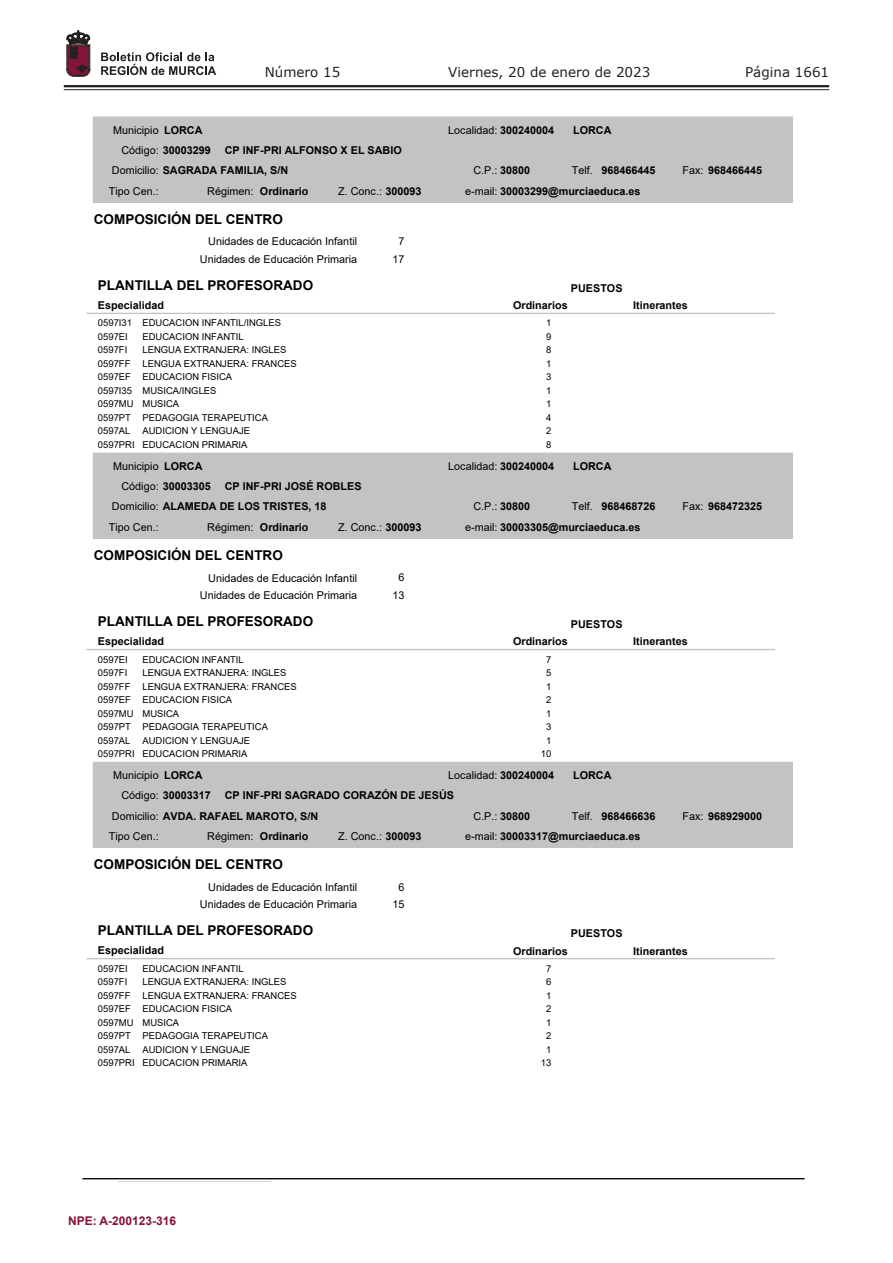
<style>
.page{position:relative;width:893px;height:1263px;background:#fff}
.page>*{position:absolute;margin:0;border:0;box-sizing:border-box;transform-origin:0 0}
.t1{font:700 13.5px "Arial";color:#000}
.t2{font:13.5px "Verdana";color:#231f20}
.t3{font:700 12px "Arial";color:#83143a}
.t4{font:700 10.8px/20.2px "Arial";color:#000}
.t5{font:10.8px/17.5px "Arial";color:#000;text-align:center}
.t6{font:9.45px "Arial";color:#000}
.s1{font-weight:700}
.s2{font-weight:400}
</style>
<div class="page">
<hr style="left:64px;top:85px;width:765px;height:2px;background:#231f20">
<hr style="left:64px;top:89px;width:765px;height:1px;background:#231f20">
<svg style="left:101px;top:52px;width:115px;height:23px"></svg>
<svg style="left:67px;top:31px;width:23px;height:45px"></svg>
<div style="left:93px;top:117px;width:699px;height:85px;background:#c1c3c4"></div>
<hr style="left:87px;top:313px;width:687px;height:1px;background:#c1c3c4">
<div style="left:93px;top:453px;width:699px;height:85px;background:#c1c3c4"></div>
<hr style="left:87px;top:649px;width:687px;height:1px;background:#c1c3c4">
<div style="left:93px;top:762px;width:699px;height:85px;background:#c1c3c4"></div>
<hr style="left:87px;top:958px;width:687px;height:1px;background:#c1c3c4">
<hr style="left:83px;top:1178px;width:721px;height:1px;background:#000">
<h1 class="t2" style="left:265px;top:62px;width:77px">Número 15</h1>
<h1 class="t2" style="left:448px;top:62px;width:204px">Viernes, 20 de enero de 2023</h1>
<h1 class="t2" style="left:745px;top:62px;width:86px">Página 1661</h1>
<p class="t4" style="left:164px;top:120px;width:40px">LORCA</p>
<p class="t4" style="left:573px;top:120px;width:40px">LORCA</p>
<p class="t4" style="left:601px;top:160px;width:56px">968466445</p>
<p class="t5" style="left:448px;top:121px;width:107px">Localidad: <span class="s1">300240004</span></p>
<p class="t4" style="left:465px;top:160px;width:177px;text-indent:8px"><span class="s2">C.P.:</span> 30800<br><span class="s2">e-mail:</span> 30003299@murciaeduca.es</p>
<p class="t4" style="left:682px;top:160px;width:81px"><span class="s2">Fax:</span> 968466445</p>
<p class="t5" style="left:113px;top:121px;width:47px">Municipio</p>
<p class="t5" style="left:109px;top:140px;width:181px;line-height:20.2px;text-align:left;text-indent:13px">Código: <span class="s1">30003299<br></span>Domicilio: <span class="s1">SAGRADA FAMILIA, S/N<br></span>Tipo Cen.:</p>
<p class="t4" style="left:225px;top:140px;width:178px">CP INF-PRI ALFONSO X EL SABIO</p>
<p class="t4" style="left:260px;top:181px;width:50px">Ordinario</p>
<p class="t5" style="left:572px;top:162px;width:23px">Telf.</p>
<p class="t5" style="left:207px;top:182px;width:48px">Régimen:</p>
<p class="t5" style="left:338px;top:182px;width:85px">Z. Conc.: <span class="s1">300093</span></p>
<h1 class="t1" style="left:94px;top:209px;width:190px">COMPOSICIÓN DEL CENTRO</h1>
<p class="t5" style="left:200px;top:250px;width:159px">Unidades de Educación Primaria</p>
<p class="t5" style="left:208px;top:233px;width:150px">Unidades de Educación Infantil</p>
<p class="t5" style="left:392px;top:233px;width:14px">7<br>17</p>
<h1 class="t1" style="left:98px;top:276px;width:217px">PLANTILLA DEL PROFESORADO</h1>
<p class="t4" style="left:571px;top:278px;width:53px">PUESTOS</p>
<p class="t6" style="left:98px;top:317px;width:185px">0597I31 EDUCACION INFANTIL/INGLES</p>
<p class="t6" style="left:546px;top:317px;width:7px">1</p>
<p class="t6" style="left:98px;top:330px;width:31px">0597EI</p>
<p class="t6" style="left:142px;top:330px;width:103px">EDUCACION INFANTIL</p>
<p class="t6" style="left:546px;top:330px;width:7px">9</p>
<p class="t6" style="left:98px;top:344px;width:31px">0597FI</p>
<p class="t6" style="left:142px;top:344px;width:145px">LENGUA EXTRANJERA: INGLES</p>
<p class="t6" style="left:546px;top:344px;width:7px">8</p>
<p class="t6" style="left:98px;top:357px;width:34px">0597FF</p>
<p class="t6" style="left:142px;top:357px;width:156px">LENGUA EXTRANJERA: FRANCES</p>
<p class="t6" style="left:546px;top:357px;width:7px">1</p>
<p class="t6" style="left:98px;top:371px;width:136px">0597EF EDUCACION FISICA</p>
<p class="t6" style="left:546px;top:371px;width:7px">3</p>
<p class="t6" style="left:98px;top:384px;width:120px">0597I35 MUSICA/INGLES</p>
<p class="t6" style="left:546px;top:384px;width:7px">1</p>
<p class="t6" style="left:98px;top:398px;width:83px">0597MU MUSICA</p>
<p class="t6" style="left:546px;top:398px;width:7px">1</p>
<p class="t6" style="left:98px;top:411px;width:172px">0597PT PEDAGOGIA TERAPEUTICA</p>
<p class="t6" style="left:546px;top:411px;width:7px">4</p>
<p class="t6" style="left:98px;top:425px;width:34px">0597AL</p>
<p class="t6" style="left:142px;top:425px;width:109px">AUDICION Y LENGUAJE</p>
<p class="t6" style="left:546px;top:425px;width:7px">2</p>
<p class="t6" style="left:98px;top:438px;width:151px">0597PRI EDUCACION PRIMARIA</p>
<p class="t6" style="left:546px;top:438px;width:7px">8</p>
<p class="t4" style="left:98px;top:295px;width:68px">Especialidad</p>
<p class="t4" style="left:513px;top:295px;width:56px">Ordinarios</p>
<p class="t4" style="left:633px;top:295px;width:56px">Itinerantes</p>
<p class="t4" style="left:164px;top:456px;width:40px">LORCA</p>
<p class="t4" style="left:573px;top:456px;width:40px">LORCA</p>
<p class="t4" style="left:601px;top:497px;width:56px">968468726</p>
<p class="t5" style="left:113px;top:457px;width:47px">Municipio</p>
<p class="t5" style="left:448px;top:457px;width:107px">Localidad: <span class="s1">300240004</span></p>
<p class="t4" style="left:465px;top:497px;width:177px;text-indent:8px"><span class="s2">C.P.:</span> 30800<br><span class="s2">e-mail:</span> 30003305@murciaeduca.es</p>
<p class="t4" style="left:682px;top:497px;width:81px"><span class="s2">Fax:</span> 968472325</p>
<p class="t4" style="left:225px;top:476px;width:138px">CP INF-PRI JOSÉ ROBLES</p>
<p class="t4" style="left:260px;top:517px;width:50px">Ordinario</p>
<p class="t4" style="left:109px;top:476px;width:219px;text-indent:13px"><span class="s2">Código:</span> 30003305<br><span class="s2">Domicilio:</span> ALAMEDA DE LOS TRISTES, 18<br><span class="s2">Tipo Cen.:</span></p>
<p class="t5" style="left:572px;top:498px;width:23px">Telf.</p>
<p class="t5" style="left:207px;top:518px;width:48px">Régimen:</p>
<p class="t5" style="left:338px;top:518px;width:85px">Z. Conc.: <span class="s1">300093</span></p>
<h1 class="t1" style="left:94px;top:545px;width:190px">COMPOSICIÓN DEL CENTRO</h1>
<p class="t5" style="left:200px;top:586px;width:159px">Unidades de Educación Primaria</p>
<p class="t5" style="left:208px;top:569px;width:150px">Unidades de Educación Infantil</p>
<p class="t5" style="left:392px;top:569px;width:14px">6<br>13</p>
<h1 class="t1" style="left:98px;top:612px;width:217px">PLANTILLA DEL PROFESORADO</h1>
<p class="t4" style="left:571px;top:614px;width:53px">PUESTOS</p>
<p class="t6" style="left:98px;top:653px;width:31px">0597EI</p>
<p class="t6" style="left:142px;top:653px;width:103px">EDUCACION INFANTIL</p>
<p class="t6" style="left:546px;top:653px;width:7px">7</p>
<p class="t6" style="left:98px;top:666px;width:31px">0597FI</p>
<p class="t6" style="left:142px;top:666px;width:145px">LENGUA EXTRANJERA: INGLES</p>
<p class="t6" style="left:546px;top:666px;width:7px">5</p>
<p class="t6" style="left:98px;top:680px;width:34px">0597FF</p>
<p class="t6" style="left:142px;top:680px;width:156px">LENGUA EXTRANJERA: FRANCES</p>
<p class="t6" style="left:546px;top:680px;width:7px">1</p>
<p class="t6" style="left:98px;top:693px;width:136px">0597EF EDUCACION FISICA</p>
<p class="t6" style="left:546px;top:693px;width:7px">2</p>
<p class="t6" style="left:98px;top:707px;width:83px">0597MU MUSICA</p>
<p class="t6" style="left:546px;top:707px;width:7px">1</p>
<p class="t6" style="left:98px;top:720px;width:172px">0597PT PEDAGOGIA TERAPEUTICA</p>
<p class="t6" style="left:546px;top:720px;width:7px">3</p>
<p class="t6" style="left:98px;top:734px;width:34px">0597AL</p>
<p class="t6" style="left:142px;top:734px;width:109px">AUDICION Y LENGUAJE</p>
<p class="t6" style="left:546px;top:734px;width:7px">1</p>
<p class="t6" style="left:98px;top:747px;width:151px">0597PRI EDUCACION PRIMARIA</p>
<p class="t6" style="left:541px;top:747px;width:12px">10</p>
<p class="t4" style="left:98px;top:631px;width:68px">Especialidad</p>
<p class="t4" style="left:513px;top:632px;width:56px">Ordinarios</p>
<p class="t4" style="left:633px;top:632px;width:56px">Itinerantes</p>
<p class="t4" style="left:164px;top:765px;width:40px">LORCA</p>
<p class="t4" style="left:573px;top:765px;width:40px">LORCA</p>
<p class="t4" style="left:601px;top:806px;width:56px">968466636</p>
<p class="t5" style="left:448px;top:766px;width:107px">Localidad: <span class="s1">300240004</span></p>
<p class="t4" style="left:465px;top:806px;width:177px;text-indent:8px"><span class="s2">C.P.:</span> 30800<br><span class="s2">e-mail:</span> 30003317@murciaeduca.es</p>
<p class="t4" style="left:682px;top:806px;width:81px"><span class="s2">Fax:</span> 968929000</p>
<p class="t5" style="left:113px;top:766px;width:47px">Municipio</p>
<p class="t4" style="left:225px;top:785px;width:231px">CP INF-PRI SAGRADO CORAZÓN DE JESÚS</p>
<p class="t4" style="left:260px;top:826px;width:50px">Ordinario</p>
<p class="t4" style="left:109px;top:785px;width:211px;text-indent:13px"><span class="s2">Código:</span> 30003317<br><span class="s2">Domicilio:</span> AVDA. RAFAEL MAROTO, S/N<br><span class="s2">Tipo Cen.:</span></p>
<p class="t5" style="left:572px;top:807px;width:23px">Telf.</p>
<p class="t5" style="left:207px;top:827px;width:48px">Régimen:</p>
<p class="t5" style="left:338px;top:827px;width:85px">Z. Conc.: <span class="s1">300093</span></p>
<h1 class="t1" style="left:94px;top:855px;width:190px">COMPOSICIÓN DEL CENTRO</h1>
<p class="t5" style="left:200px;top:895px;width:159px">Unidades de Educación Primaria</p>
<p class="t5" style="left:208px;top:878px;width:150px">Unidades de Educación Infantil</p>
<p class="t5" style="left:392px;top:878px;width:14px">6<br>15</p>
<h1 class="t1" style="left:98px;top:921px;width:217px">PLANTILLA DEL PROFESORADO</h1>
<p class="t4" style="left:571px;top:923px;width:53px">PUESTOS</p>
<p class="t6" style="left:98px;top:962px;width:31px">0597EI</p>
<p class="t6" style="left:142px;top:962px;width:103px">EDUCACION INFANTIL</p>
<p class="t6" style="left:546px;top:962px;width:7px">7</p>
<p class="t6" style="left:98px;top:975px;width:31px">0597FI</p>
<p class="t6" style="left:142px;top:975px;width:145px">LENGUA EXTRANJERA: INGLES</p>
<p class="t6" style="left:546px;top:975px;width:7px">6</p>
<p class="t6" style="left:98px;top:989px;width:34px">0597FF</p>
<p class="t6" style="left:142px;top:989px;width:156px">LENGUA EXTRANJERA: FRANCES</p>
<p class="t6" style="left:546px;top:989px;width:7px">1</p>
<p class="t6" style="left:98px;top:1002px;width:136px">0597EF EDUCACION FISICA</p>
<p class="t6" style="left:546px;top:1002px;width:7px">2</p>
<p class="t6" style="left:98px;top:1016px;width:83px">0597MU MUSICA</p>
<p class="t6" style="left:546px;top:1016px;width:7px">1</p>
<p class="t6" style="left:98px;top:1029px;width:172px">0597PT PEDAGOGIA TERAPEUTICA</p>
<p class="t6" style="left:546px;top:1029px;width:7px">2</p>
<p class="t6" style="left:98px;top:1043px;width:34px">0597AL</p>
<p class="t6" style="left:142px;top:1043px;width:109px">AUDICION Y LENGUAJE</p>
<p class="t6" style="left:546px;top:1043px;width:7px">1</p>
<p class="t6" style="left:98px;top:1056px;width:151px">0597PRI EDUCACION PRIMARIA</p>
<p class="t6" style="left:541px;top:1056px;width:12px">13</p>
<p class="t4" style="left:98px;top:940px;width:68px">Especialidad</p>
<p class="t4" style="left:513px;top:941px;width:56px">Ordinarios</p>
<p class="t4" style="left:633px;top:941px;width:56px">Itinerantes</p>
<p class="t3" style="left:68px;top:1212px;width:110px">NPE: A-200123-316</p>
</div>
